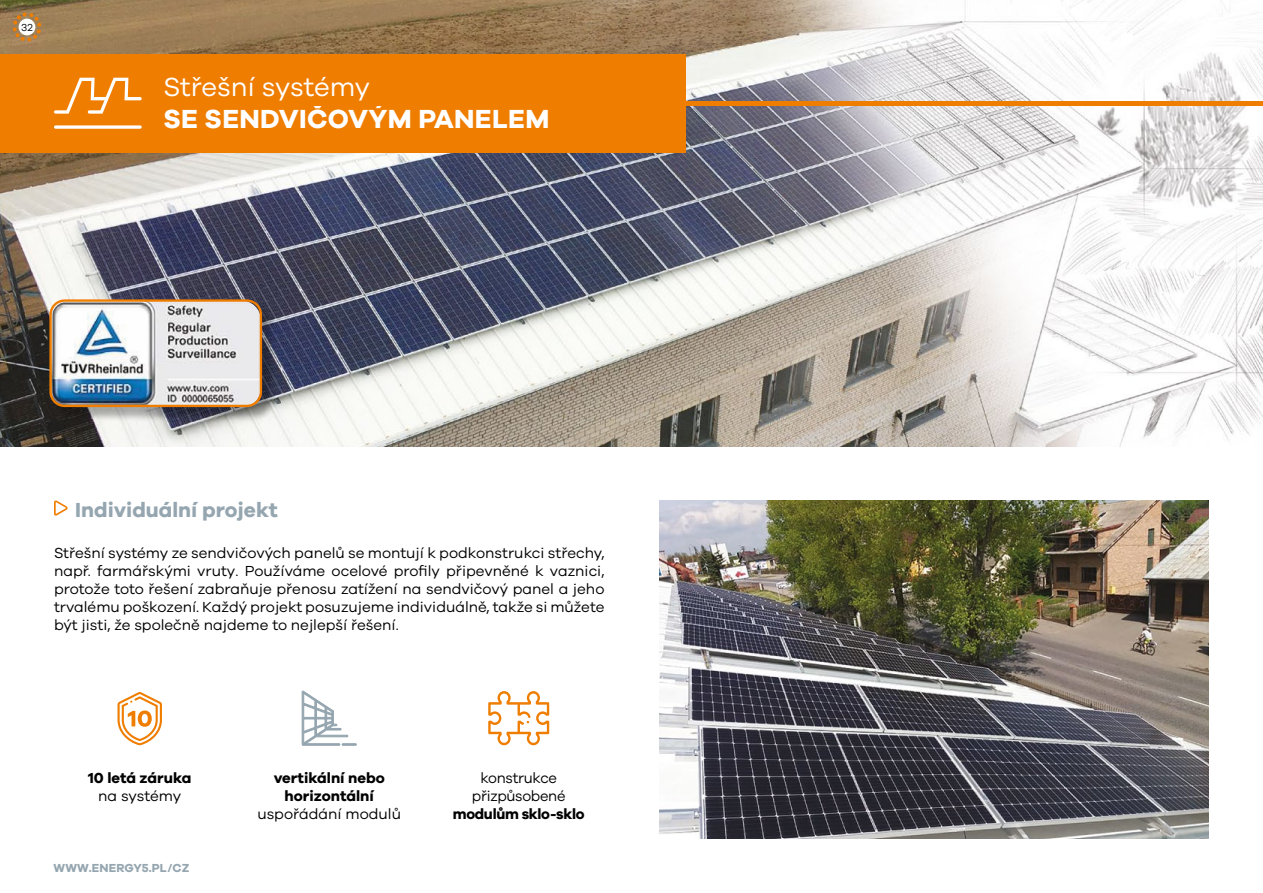
<style>
.page{position:relative;width:1263px;height:893px;background:#fff}
.page>*{position:absolute;margin:0;border:0;box-sizing:border-box;transform-origin:0 0}
.t1{font:700 27px "Galano Grotesque";letter-spacing:.01em;color:#fff}
.t2{font:27px "Galano Grotesque";letter-spacing:-.01em;color:#fff}
.t3{font:700 21px "Galano Grotesque";color:#95a6b0}
.t4{font:15px/18px "Galano Grotesque";color:#000;text-align:justify}
.t5{font:700 15px/18px "Galano Grotesque";color:#000;text-align:center}
.t6{font:15px/18px "Galano Grotesque";letter-spacing:-.02em;color:#000;text-align:center}
.t7{font:700 15px "Galano Grotesque";letter-spacing:-.02em;color:#000}
.t8{font:700 12px "Galano Grotesque";letter-spacing:.01em;color:#95a6b0}
.t9{font:10.5px "Galano Grotesque";color:#000}
</style>
<div class="page">
<img style="left:0;top:0;width:1263px;height:446px">
<div style="left:0;top:54px;width:685px;height:98px;background:#ef7d00"></div>
<svg style="left:54px;top:500px;width:14px;height:16px"></svg>
<svg style="left:302px;top:690px;width:54px;height:56px"></svg>
<svg style="left:118px;top:692px;width:44px;height:53px"></svg>
<img style="left:659px;top:500px;width:550px;height:339px">
<div style="left:0;top:101px;width:1263px;height:5px;background:#ef7d00"></div>
<svg style="left:13px;top:12px;width:28px;height:30px"></svg>
<svg style="left:488px;top:691px;width:61px;height:54px"></svg>
<svg style="left:54px;top:78px;width:88px;height:36px"></svg>
<svg style="left:54px;top:125px;width:88px;height:4px"></svg>
<div style="left:51px;top:301px;width:226px;height:121px;background:#000;opacity:.31"></div>
<img style="left:51px;top:301px;width:210px;height:105px">
<div style="left:49px;top:299px;width:213px;height:108px;border:2px solid #ef7d00;border-radius:14px"></div>
<hr style="left:1262px;top:446px;width:1px;height:100px;background:#f4f6f8">
<p class="t9" style="left:21px;top:21px;width:13px">32</p>
<h1 class="t2" style="left:163px;top:71px;width:208px">Střešní systémy</h1>
<h1 class="t1" style="left:164px;top:103px;width:387px">SE SENDVIČOVÝM PANELEM</h1>
<h2 class="t3" style="left:75px;top:497px;width:204px">Individuální projekt</h2>
<p class="t4" style="left:54px;top:543px;width:552px">Střešní systémy ze sendvičových panelů se montují k podkonstrukci střechy, např. farmářskými vruty. Používáme ocelové profily připevněné k vaznici, protože toto řešení zabraňuje přenosu zatížení na sendvičový panel a jeho trvalému poškození. Každý projekt posuzujeme individuálně, takže si můžete být jisti, že společně najdeme to nejlepší řešení.</p>
<p class="t5" style="left:88px;top:769px;width:105px">10 letá záruka</p>
<p class="t4" style="left:98px;top:787px;width:84px">na systémy</p>
<p class="t8" style="left:54px;top:860px;width:137px">WWW.ENERGY5.PL/CZ</p>
<p class="t5" style="left:274px;top:769px;width:113px">vertikální nebo horizontální</p>
<p class="t4" style="left:257px;top:805px;width:145px">uspořádání modulů</p>
<p class="t6" style="left:472px;top:769px;width:95px">konstrukce přizpůsobené</p>
<p class="t7" style="left:453px;top:805px;width:133px">modulům sklo-sklo</p>
</div>
